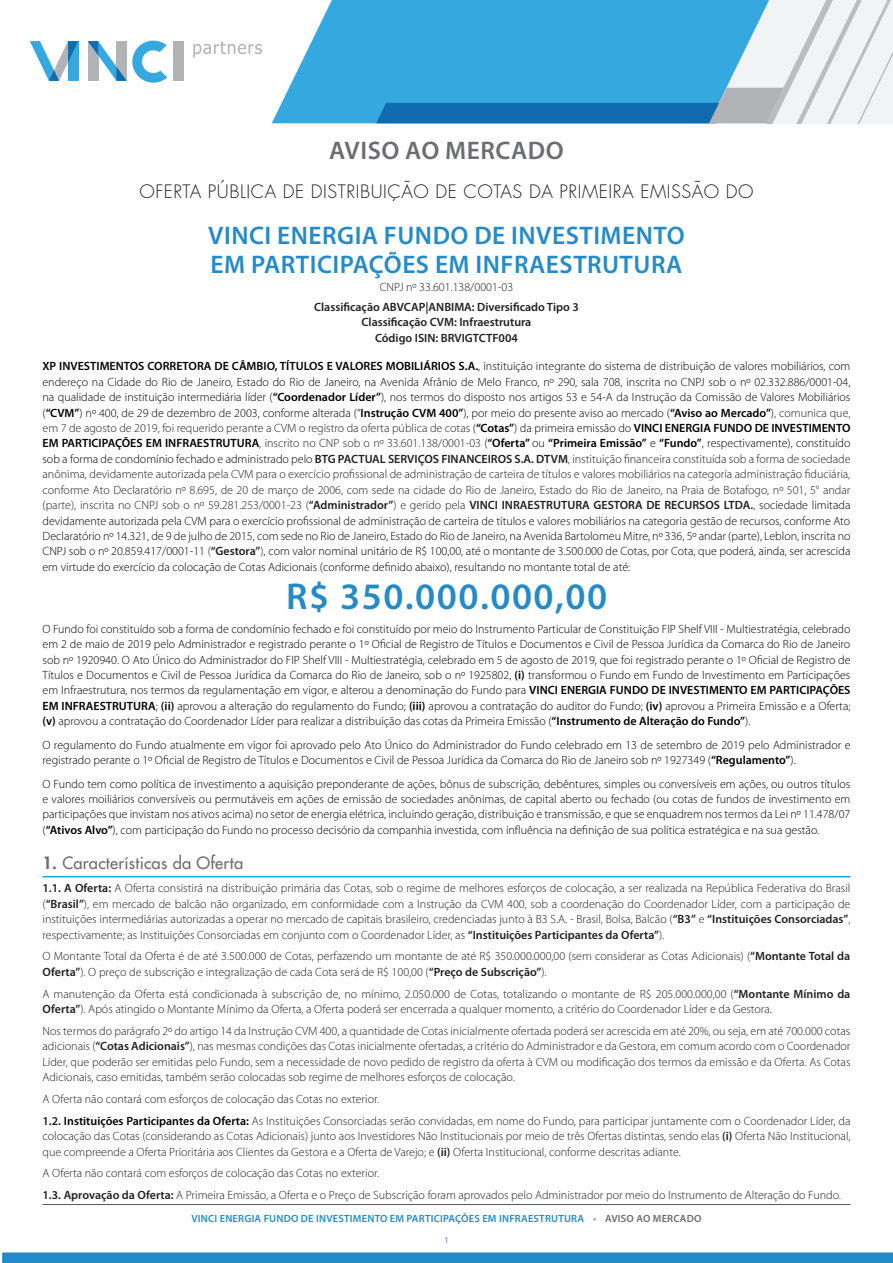
<style>
.page{position:relative;width:893px;height:1263px;background:#fff}
.page>*{position:absolute;margin:0;border:0;box-sizing:border-box;transform-origin:0 0}
.t1{font:600 37.5px "Myriad Pro";letter-spacing:.04em;color:#248bc8}
.t2{font:600 25.5px/29px "Myriad Pro";letter-spacing:.02em;color:#248bc8}
.t3{font:600 25.5px "Myriad Pro";letter-spacing:.02em;color:#6c6d70}
.t4{font:300 18px "Futura";letter-spacing:.03em;color:#231f20}
.t5{font:16.5px "Futura";letter-spacing:.015em;color:#6c6d70}
.t6{font:300 12px/15.5px "Myriad Pro";color:#000;text-align:justify}
.t7{font:300 12px/15.5px "Myriad Pro";color:#231f20}
.t8{font:600 12px/15.5px "Myriad Pro";color:#231f20;text-align:center}
.t9{font:600 10.5px "Myriad Pro";letter-spacing:.02em;color:#248bc8}
.t10{font:600 9px "Myriad Pro";color:#6fa6d5}
.s1{font-weight:600}
.s2{color:#231f20}
.s3{font-weight:600;color:#231f20}
.s4{font-weight:800}
.s5{font-weight:600;color:#000}
.s6{color:#6fa6d5}
.s7{color:#6c6d70}
</style>
<div class="page">
<div style="left:2px;top:1252px;width:891px;height:11px;background:#228ac7"></div>
<hr style="left:43px;top:1204px;width:807px;height:1px;background:#57585a">
<svg style="left:272px;top:0;width:104px;height:123px;fill:#35a8df"></svg>
<svg style="left:376px;top:0;width:517px;height:123px"></svg>
<div style="left:173px;top:41px;width:11px;height:40px;background:#b2b3b7"></div>
<svg style="left:30px;top:41px;width:48px;height:40px"></svg>
<svg style="left:88px;top:41px;width:79px;height:42px"></svg>
<svg style="left:193px;top:41px;width:69px;height:17px"></svg>
<hr style="left:43px;top:876px;width:807px;height:1px;background:#00aeef">
<h2 class="t3" style="left:329px;top:135px;width:236px">AVISO AO MERCADO</h2>
<h3 class="t4" style="left:139px;top:180px;width:616px">OFERTA PÚBLICA DE DISTRIBUIÇÃO DE COTAS DA PRIMEIRA EMISSÃO DO</h3>
<h2 class="t2" style="left:208px;top:220px;width:478px">VINCI ENERGIA FUNDO DE INVESTIMENTO<br>EM PARTICIPAÇÕES EM INFRAESTRUTURA</h2>
<p class="t7" style="left:380px;top:280px;width:135px">CNPJ nº 33.601.138/0001-03</p>
<p class="t8" style="left:314px;top:299px;width:266px">Classificação ABVCAP|ANBIMA: Diversificado Tipo 3<br>Classificação CVM: Infraestrutura<br>Código ISIN: BRVIGTCTF004</p>
<p class="t6" style="left:42px;top:359px;width:809px"><span class="s1">XP INVESTIMENTOS CORRETORA DE CÂMBIO, TÍTULOS E VALORES MOBILIÁRIOS S.A.</span>, instituição integrante do sistema de distribuição de valores mobiliários, com endereço na Cidade do Rio de Janeiro, Estado do Rio de Janeiro, na Avenida Afrânio de Melo Franco, nº 290, sala 708, inscrita no CNPJ sob o nº 02.332.886/0001-04, na qualidade de instituição intermediária líder (<span class="s1">“Coordenador Líder”</span>), nos termos do disposto nos artigos 53 e 54-A da Instrução da Comissão de Valores Mobiliários (<span class="s1">“CVM”</span>) nº 400, de 29 de dezembro de 2003, conforme alterada (“<span class="s1">Instrução CVM 400”</span>), por meio do presente aviso ao mercado (<span class="s1">“Aviso ao Mercado”</span>)<span class="s2">, comunica que, em 7 de agosto de 2019, foi requerido perante a CVM o registro da oferta pública de cotas</span> (<span class="s1">“Cotas”</span>) da primeira emissão do <span class="s1">VINCI ENERGIA FUNDO DE INVESTIMENTO EM PARTICIPAÇÕES EM INFRAESTRUTURA</span><span class="s2">, inscrito no CNP sob o nº 33.601.138/0001-03</span> (<span class="s1">“Oferta”</span> ou <span class="s1">“Primeira Emissão”</span> e <span class="s1">“Fundo”</span>, respectivamente), constituído sob a forma de condomínio fechado e administrado pelo <span class="s3">BTG PACTUAL SERVIÇOS FINANCEIROS S.A. DTVM</span><span class="s2">, instituição financeira constituída sob a forma de sociedade anônima, devidamente autorizada pela CVM para o exercício profissional de administração de carteira de títulos e valores mobiliários na categoria administração fiduciária, conforme Ato Declaratório nº 8.695, de 20 de março de 2006, com sede na cidade do Rio de Janeiro, Estado do Rio de Janeiro, na Praia de Botafogo, nº 501, 5° andar (parte), inscrita no CNPJ sob o nº 59.281.253/0001-23 (</span><span class="s3">“Administrador”</span><span class="s2">) e gerido pela</span> <span class="s3">VINCI INRAESTRUTURA GESTORA DE RECURSOS LTDA.</span><span class="s2">,</span> sociedade limitada devidamente autorizada pela CVM para o exercício profissional de administração de carteira de títulos e valores mobiliários na categoria gestão de recursos, conforme Ato Declaratório nº 14.321, de 9 de julho de 2015, com sede no Rio de Janeiro, Estado do Rio de Janeiro, na Avenida Bartolomeu Mitre, nº 336, 5º andar (parte), Leblon, inscrita no CNPJ sob o nº 20.859.417/0001-11 <span class="s2">(</span><span class="s3">“Gestora”</span><span class="s2">)</span>, com valor nominal unitário de R$ 100,00, até o montante de 3.500.000 de Cotas, por Cota, que poderá, ainda, ser acrescida em virtude do exercício da colocação de Cotas Adicionais (conforme definido abaixo), resultando no montante total de até:</p>
<h1 class="t1" style="left:286px;top:572px;width:323px">R$ 350.000.000,00</h1>
<p class="t6" style="left:43px;top:621px;width:809px">O Fundo foi constituído sob a forma de condomínio fechado e foi constituído por meio do Instrumento Particular de Constituição FIP Shelf VIII - Multiestratégia, celebrado em 2 de maio de 2019 pelo Administrador e registrado perante o 1º Oficial de Registro de Títulos e Documentos e Civil de Pessoa Jurídica da Comarca do Rio de Janeiro sob nº 1920940. O Ato Único do Administrador do FIP Shelf VIII - Multiestratégia, celebrado em 5 de agosto de 2019, que foi registrado perante o 1º Oficial de Registro de Títulos e Documentos e Civil de Pessoa Jurídica da Comarca do Rio de Janeiro, sob o nº 1925802, <span class="s1">(i)</span> transformou o Fundo em Fundo de Investimento em Participações em Infraestrutura, nos termos da regulamentação em vigor, e alterou a denominação do Fundo para <span class="s1">VINCI ENERGIA FUNDO DE INVESTIMENTO EM PARTICIPAÇÕES EM INFRAESTRUTURA</span>; <span class="s1">(ii)</span> aprovou a alteração do regulamento do Fundo; <span class="s1">(iii)</span> aprovou a contratação do auditor do Fundo; <span class="s1">(iv)</span> aprovou a Primeira Emissão e a Oferta; <span class="s1">(v)</span> aprovou a contratação do Coordenador Líder para realizar a distribuição das cotas da Primeira Emissão (<span class="s1">“Instrumento de Alteração do Fundo”</span>).</p>
<p class="t6" style="left:43px;top:737px;width:809px">O regulamento do Fundo atualmente em vigor foi aprovado pelo Ato Único do Administrador do Fundo celebrado em 13 de setembro de 2019 pelo Administrador e registrado perante o 1º Oficial de Registro de Títulos e Documentos e Civil de Pessoa Jurídica da Comarca do Rio de Janeiro sob nº 1927349 (<span class="s1">“Regulamento”</span>).</p>
<p class="t6" style="left:43px;top:776px;width:809px">O Fundo tem como política de investimento a aquisição preponderante de ações, bônus de subscrição, debêntures, simples ou conversíveis em ações, ou outros títulos e valores moiliários conversíveis ou permutáveis em ações de emissão de sociedades anônimas, de capital aberto ou fechado (ou cotas de fundos de investimento em participações que invistam nos ativos acima) no setor de energia elétrica, incluindo geração, distribuição e transmissão, e que se enquadrem nos termos da Lei nº 11.478/07 (<span class="s1">“Ativos Alvo”</span>), com participação do Fundo no processo decisório da companhia investida, com influência na definição de sua política estratégica e na sua gestão.</p>
<h3 class="t5" style="left:43px;top:852px;width:202px"><span class="s4">1.</span> Características da Oferta</h3>
<p class="t7" style="left:43px;top:881px;width:809px;text-align:justify"><span class="s1">1.1. A Oferta:</span> A Oferta consistirá na distribuição primária das Cotas, sob o regime de melhores esforços de colocação, a ser realizada na República Federativa do Brasil (<span class="s1">“Brasil”</span>), em mercado de balcão não organizado, em conformidade com a Instrução da CVM 400, sob a coordenação do Coordenador Líder, com a participação de instituições intermediárias autorizadas a operar no mercado de capitais brasileiro, credenciadas junto à B3 S.A. - Brasil, Bolsa, Balcão (<span class="s1">“B3”</span> e <span class="s1">“Instituições Consorciadas”</span>, respectivamente; as Instituições Consorciadas em conjunto com o Coordenador Líder, as <span class="s1">“Instituições Participantes da Oferta”</span>).</p>
<p class="t7" style="left:43px;top:949px;width:809px">O Montante Total da Oferta é de até 3.500.000 de Cotas, perfazendo um montante de até R$ 350.000.000,00 (sem considerar as Cotas Adicionais) (<span class="s1">“Montante Total da<br>Oferta”</span>). O preço de subscrição e integralização de cada Cota será de R$ 100,00 (<span class="s1">“Preço de Subscrição”</span>).</p>
<p class="t7" style="left:43px;top:986px;width:809px">A manutenção da Oferta está condicionada à subscrição de, no mínimo, 2.050.000 de Cotas, totalizando o montante de R$ 205.000.000,00 (<span class="s1">“Montante Mínimo da<br>Oferta”</span>). Após atingido o Montante Mínimo da Oferta, a Oferta poderá ser encerrada a qualquer momento, a critério do Coordenador Líder e da Gestora.</p>
<p class="t7" style="left:43px;top:1023px;width:809px;text-align:justify">Nos termos do parágrafo 2º do artigo 14 da Instrução CVM 400, a quantidade de Cotas inicialmente ofertada poderá ser acrescida em até 20%, ou seja, em até 700.000 cotas adicionais (<span class="s1">“Cotas Adicionais”</span>), nas mesmas condições das Cotas inicialmente ofertadas, a critério do Administrador e da Gestora, em comum acordo com o Coordenador Líder, que poderão ser emitidas pelo Fundo, sem a necessidade de novo pedido de registro da oferta à CVM ou modificação dos termos da emissão e da Oferta. As Cotas Adicionais, caso emitidas, também serão colocadas sob regime de melhores esforços de colocação.</p>
<p class="t7" style="left:43px;top:1088px;width:809px;line-height:21.8px">A Oferta não contará com esforços de colocação das Cotas no exterior.<br><span class="s1">1.2.</span> <span class="s5">Instituições Participantes da Oferta:</span> As Instituições Consorciadas serão convidadas, em nome do Fundo, para participar juntamente com o Coordenador Líder, da</p>
<p class="t7" style="left:43px;top:1129px;width:809px">colocação das Cotas (considerando as Cotas Adicionais) junto aos Investidores Não Institucionais por meio de três Ofertas distintas, sendo elas <span class="s1">(i)</span> Oferta Não Institucional, que compreende a Oferta Prioritária aos Clientes da Gestora e a Oferta de Varejo; e <span class="s1">(ii)</span> Oferta Institucional, conforme descritas adiante.</p>
<p class="t7" style="left:43px;top:1163px;width:800px;line-height:21.8px">A Oferta não contará com esforços de colocação das Cotas no exterior.<br><span class="s1">1.3. Aprovação da Oferta:</span> A Primeira Emissão, a Oferta e o Preço de Subscrição foram aprovados pelo Administrador por meio do Instrumento de Alteração do Fundo.</p>
<p class="t9" style="left:191px;top:1211px;width:512px">VINCI ENERGIA FUNDO DE INVESTIMENTO EM PARTICIPAÇÕES EM INFRAESTRUTURA <span class="s6">•</span> <span class="s7">AVISO AO MERCADO</span></p>
<p class="t10" style="left:444px;top:1234px;width:6px">1</p>
</div>
